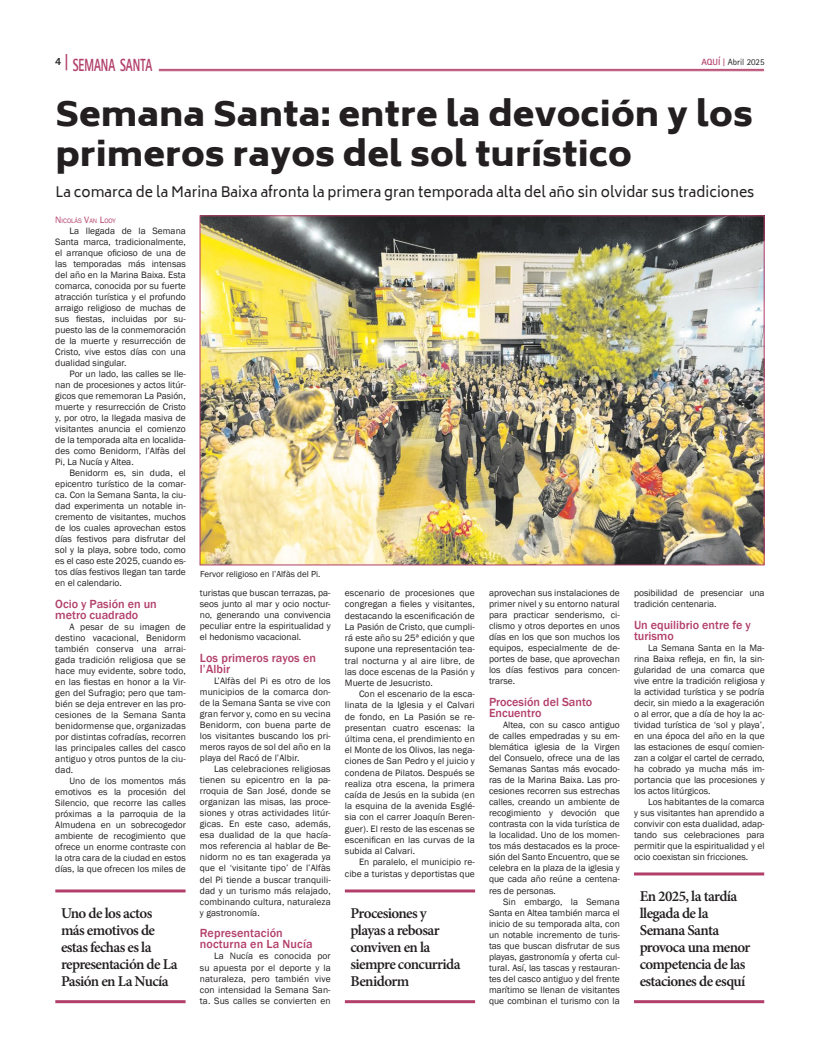
<style>
.page{position:relative;width:820px;height:1049px;background:#fff}
.page>*{position:absolute;margin:0;border:0;box-sizing:border-box;transform-origin:0 0}
.t1{font:900 33px/39.6px "Biryani";color:#231f20;scale:1.07 1}
.t2{font:800 17.6px "Rotis Sans Serif Std";color:#b23f6a;scale:.64 1}
.t3{font:600 15px/17px "Minion Pro";letter-spacing:-.04em;color:#231f20}
.t4{font:14px "Biryani";color:#231f20}
.t5{font:500 12.1px/11px "Franklin Gothic";color:#b23f6a}
.t6{font:800 11px "Rotis Sans Serif Std";color:#231f20}
.t7{font:9.5px/11px "Franklin Gothic";color:#231f20;text-align:justify}
.t8{font:9px "Franklin Gothic";color:#231f20}
.t9{font:9px "Rotis Sans Serif Std";color:#231f20}
.t10{font:6.7px "Franklin Gothic";color:#b23f6a}
.s1{font-size:18.2px}
.s2{font-weight:700;color:#b23f6a}
.s3{font-family:"Rotis Serif Std";font-weight:700;color:#b23f6a}
.s4{font-size:9.5px}
</style>
<div class="page">
<hr style="left:159px;top:69px;width:604px;height:1px;background:#b23f6a">
<hr style="left:159px;top:71px;width:604px;height:1px;background:#b23f6a">
<img style="left:201px;top:217px;width:561px;height:346px">
<hr style="left:55px;top:889px;width:130px;height:3px;background:#b23f6a">
<hr style="left:55px;top:1000px;width:130px;height:3px;background:#b23f6a">
<hr style="left:345px;top:889px;width:130px;height:3px;background:#b23f6a">
<hr style="left:345px;top:1000px;width:130px;height:3px;background:#b23f6a">
<hr style="left:633px;top:872px;width:131px;height:3px;background:#b23f6a">
<hr style="left:633px;top:1000px;width:131px;height:3px;background:#b23f6a">
<h2 class="t2" style="left:64px;top:54px;width:139px"><span class="s1">|</span> SEMANA SANTA</h2>
<p class="t6" style="left:55px;top:54px;width:8px">4</p>
<p class="t9" style="left:701px;top:57px;width:65px"><span class="s2">AQUÍ</span> <span class="s3">|</span> Abril 2025</p>
<h1 class="t1" style="left:55px;top:95px;width:653px">Semana Santa: entre la devoción y los primeros rayos del sol turístico</h1>
<h3 class="t4" style="left:55px;top:184px;width:700px">La comarca de la Marina Baixa afronta la primera gran temporada alta del año sin olvidar sus tradiciones</h3>
<p class="t10" style="left:55px;top:216px;width:62px"><span class="s4">N</span>ICOLÁS <span class="s4">V</span>AN <span class="s4">L</span>OOY</p>
<p class="t7" style="left:55px;top:225px;width:132px;text-indent:14px">La llegada de la Semana Santa marca, tradicionalmente, el arranque oficioso de una de las temporadas más intensas del año en la Marina Baixa. Esta comarca, conocida por su fuerte atracción turística y el profundo arraigo religioso de muchas de sus fiestas, incluidas por su&shy;puesto las de la conmemoración de la muerte y resurrección de Cristo, vive estos días con una dualidad singular.</p>
<p class="t7" style="left:55px;top:368px;width:132px;text-indent:14px">Por un lado, las calles se lle&shy;nan de procesiones y actos litúr&shy;gicos que rememoran La Pasión, muerte y resurrección de Cristo y, por otro, la llegada masiva de visitantes anuncia el comienzo de la temporada alta en localida&shy;des como Benidorm, l’Alfàs del Pi, La Nucía y Altea.</p>
<p class="t7" style="left:55px;top:468px;width:132px;text-indent:14px">Benidorm es, sin duda, el epicentro turístico de la comar&shy;ca. Con la Semana Santa, la ciu&shy;dad experimenta un notable in&shy;cremento de visitantes, muchos de los cuales aprovechan estos días festivos para disfrutar del sol y la playa, sobre todo, como es el caso este 2025, cuando es&shy;tos días festivos llegan tan tarde en el calendario.</p>
<p class="t5" style="left:55px;top:599px;width:103px">Ocio y Pasión en un metro cuadrado</p>
<p class="t7" style="left:55px;top:622px;width:132px;text-indent:14px">A pesar de su imagen de destino vacacional, Benidorm también conserva una arrai&shy;gada tradición religiosa que se hace muy evidente, sobre todo, en las fiestas en honor a la Vir&shy;gen del Sufragio; pero que tam&shy;bién se deja entrever en las pro&shy;cesiones de la Semana Santa benidormense que, organizadas por distintas cofradías, recorren las principales calles del casco antiguo y otros puntos de la ciu&shy;dad.</p>
<p class="t7" style="left:55px;top:776px;width:132px;text-indent:14px">Uno de los momentos más emotivos es la procesión del Silencio, que recorre las calles próximas a la parroquia de la Almudena en un sobrecogedor ambiente de recogimiento que ofrece un enorme contraste con la otra cara de la ciudad en estos días, la que ofrecen los miles de</p>
<p class="t8" style="left:200px;top:568px;width:122px">Fervor religioso en l’Alfàs del Pi.</p>
<p class="t7" style="left:200px;top:588px;width:132px">turistas que buscan terrazas, pa&shy;seos junto al mar y ocio noctur&shy;no, generando una convivencia peculiar entre la espiritualidad y el hedonismo vacacional.</p>
<p class="t5" style="left:200px;top:653px;width:118px">Los primeros rayos en l’Albir</p>
<p class="t7" style="left:200px;top:676px;width:132px;text-indent:14px">L’Alfàs del Pi es otro de los municipios de la comarca don&shy;de la Semana Santa se vive con gran fervor y, como en su vecina Benidorm, con buena parte de los visitantes buscando los pri&shy;meros rayos de sol del año en la playa del Racó de l’Albir.</p>
<p class="t7" style="left:200px;top:764px;width:132px;text-indent:14px">Las celebraciones religiosas tienen su epicentro en la pa&shy;rroquia de San José, donde se organizan las misas, las proce&shy;siones y otras actividades litúr&shy;gicas. En este caso, además, esa dualidad de la que hacía&shy;mos referencia al hablar de Be&shy;nidorm no es tan exagerada ya que el ‘visitante tipo’ de l’Alfàs del Pi tiende a buscar tranquili&shy;dad y un turismo más relajado, combinando cultura, naturaleza y gastronomía.</p>
<p class="t5" style="left:200px;top:928px;width:114px">Representación nocturna en La Nucía</p>
<p class="t7" style="left:200px;top:951px;width:132px;text-indent:14px">La Nucía es conocida por su apuesta por el deporte y la naturaleza, pero también vive con intensidad la Semana San&shy;ta. Sus calles se convierten en</p>
<p class="t7" style="left:345px;top:588px;width:131px">escenario de procesiones que congregan a fieles y visitantes, destacando la escenificación de La Pasión de Cristo, que cumpli&shy;rá este año su 25ª edición y que supone una representación tea&shy;tral nocturna y al aire libre, de las doce escenas de la Pasión y Muerte de Jesucristo.</p>
<p class="t7" style="left:345px;top:688px;width:131px;text-indent:14px">Con el escenario de la esca&shy;linata de la Iglesia y el Calvari de fondo, en La Pasión se re&shy;presentan cuatro escenas: la última cena, el prendimiento en el Monte de los Olivos, las nega&shy;ciones de San Pedro y el juicio y condena de Pilatos. Después se realiza otra escena, la primera caída de Jesús en la subida (en la esquina de la avenida Esglé&shy;sia con el carrer Joaquín Beren&shy;guer). El resto de las escenas se escenifican en las curvas de la subida al Calvari.</p>
<p class="t7" style="left:345px;top:857px;width:131px;text-align:right">En paralelo, el municipio re&shy;cibe a turistas y deportistas que</p>
<h3 class="t3" style="left:61px;top:904px;width:118px">Uno de los actos más emotivos de estas fechas es la representación de La<br>Pasión en La Nucía</h3>
<h3 class="t3" style="left:350px;top:904px;width:112px">Procesiones y playas a rebosar conviven en la siempre concurrida<br>Benidorm</h3>
<p class="t7" style="left:489px;top:588px;width:132px">aprovechan sus instalaciones de primer nivel y su entorno natural para practicar senderismo, ci&shy;clismo y otros deportes en unos días en los que son muchos los equipos, especialmente de de&shy;portes de base, que aprovechan los días festivos para concen&shy;trarse.</p>
<p class="t5" style="left:489px;top:697px;width:105px">Procesión del Santo<br>Encuentro</p>
<p class="t7" style="left:489px;top:720px;width:132px;text-indent:14px">Altea, con su casco antiguo de calles empedradas y su em&shy;blemática iglesia de la Virgen del Consuelo, ofrece una de las Semanas Santas más evocado&shy;ras de la Marina Baixa. Las pro&shy;cesiones recorren sus estrechas calles, creando un ambiente de recogimiento y devoción que contrasta con la vida turística de la localidad. Uno de los momen&shy;tos más destacados es la proce&shy;sión del Santo Encuentro, que se celebra en la plaza de la iglesia y que cada año reúne a centena&shy;res de personas.</p>
<p class="t7" style="left:489px;top:896px;width:132px;text-indent:14px">Sin embargo, la Semana Santa en Altea también marca el inicio de su temporada alta, con un notable incremento de turis&shy;tas que buscan disfrutar de sus playas, gastronomía y oferta cul&shy;tural. Así, las tascas y restauran&shy;tes del casco antiguo y del frente marítimo se llenan de visitantes que combinan el turismo con la</p>
<p class="t7" style="left:633px;top:588px;width:132px">posibilidad de presenciar una tradición centenaria.</p>
<p class="t5" style="left:633px;top:620px;width:118px">Un equilibrio entre fe y turismo</p>
<p class="t7" style="left:633px;top:643px;width:132px;text-indent:14px">La Semana Santa en la Ma&shy;rina Baixa refleja, en fin, la sin&shy;gularidad de una comarca que vive entre la tradición religiosa y la actividad turística y se podría decir, sin miedo a la exageración o al error, que a día de hoy la ac&shy;tividad turística de ‘sol y playa’, en una época del año en la que las estaciones de esquí comien&shy;zan a colgar el cartel de cerrado, ha cobrado ya mucha más im&shy;portancia que las procesiones y los actos litúrgicos.</p>
<p class="t7" style="left:633px;top:797px;width:132px;text-indent:14px">Los habitantes de la comarca y sus visitantes han aprendido a convivir con esta dualidad, adap&shy;tando sus celebraciones para permitir que la espiritualidad y el ocio coexistan sin fricciones.</p>
<h3 class="t3" style="left:639px;top:887px;width:112px">En 2025, la tardía llegada de la<br>Semana Santa provoca una menor competencia de las estaciones de esquí</h3>
</div>
